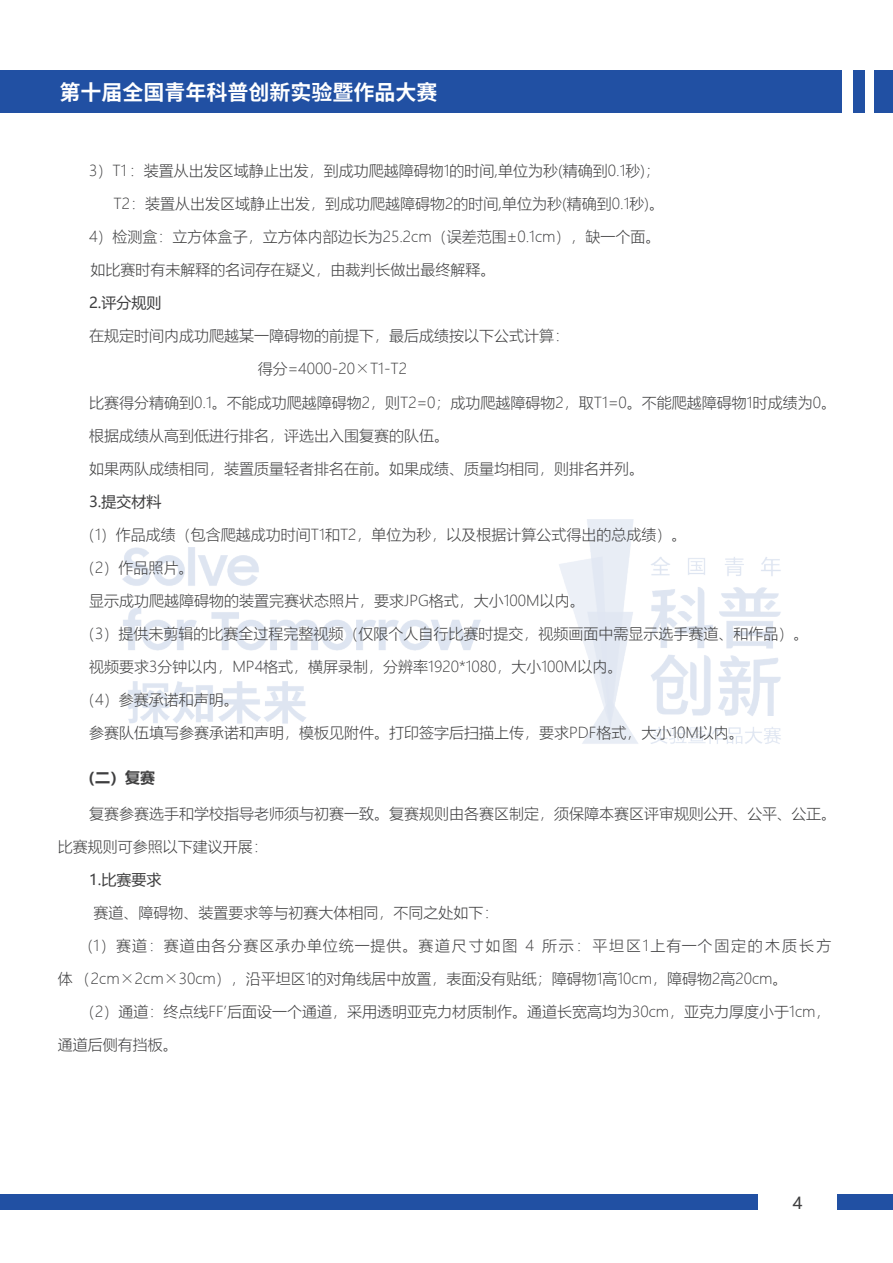
<style>
.page{position:relative;width:893px;height:1263px;background:#fff}
.page>*{position:absolute;margin:0;border:0;box-sizing:border-box;transform-origin:0 0}
.t1{font:700 21px "Source Han Sans CN";color:#fff}
.t2{font:16.5px "Microsoft Ya Hei";color:#3e3e3f}
.t3{font:300 15px/33px "Microsoft Ya Hei";color:#3e3e3f}
.t4{font:300 15px "Microsoft Ya Hei";letter-spacing:.06em;color:#3e3e3f}
.t5{font:15px "Microsoft Ya Hei";color:#3e3e3f}
.t6{font:700 15px "Microsoft Ya Hei";color:#3e3e3f}
.s1{font-family:"Adobe Song Std"}
</style>
<div class="page">
<img style="left:122px;top:547px;width:358px;height:177px">
<img style="left:559px;top:519px;width:222px;height:225px">
<div style="left:0;top:1194px;width:893px;height:15px;background:#2150a3"></div>
<div style="left:758px;top:1193px;width:79px;height:19px;background:#fff"></div>
<div style="left:0;top:71px;width:893px;height:42px;background:#2150a3"></div>
<div style="left:842px;top:62px;width:11px;height:51px;background:#fff"></div>
<div style="left:865px;top:67px;width:9px;height:51px;background:#fff"></div>
<h1 class="t1" style="left:59px;top:80px;width:380px">第十届全国青年科普创新实验暨作品大赛</h1>
<p class="t3" style="left:89px;top:154px;width:572px">3）T1 ：装置从出发区域静止出发，到成功爬越障碍物1的时间,单位为秒(精确到0.1秒)；</p>
<p class="t3" style="left:114px;top:187px;width:552px">T2：装置从出发区域静止出发，到成功爬越障碍物2的时间,单位为秒(精确到0.1秒)。</p>
<p class="t3" style="left:89px;top:220px;width:573px">4）检测盒：立方体盒子，立方体内部边长为25.2cm（误差范围±0.1cm），缺一个面。</p>
<p class="t3" style="left:90px;top:253px;width:406px">如比赛时有未解释的名词存在疑义，由裁判长做出最终解释。</p>
<p class="t5" style="left:89px;top:293px;width:74px">2.评分规则</p>
<p class="t3" style="left:89px;top:319px;width:481px">在规定时间内成功爬越某一障碍物的前提下，最后成绩按以下公式计算：</p>
<p class="t3" style="left:258px;top:352px;width:151px">得分=4000-20<span class="s1">×</span>T1-T2</p>
<p class="t3" style="left:89px;top:385px;width:748px">比赛得分精确到0.1。不能成功爬越障碍物2，则T2=0；成功爬越障碍物2，取T1=0。不能爬越障碍物1时成绩为0。</p>
<p class="t3" style="left:89px;top:418px;width:361px">根据成绩从高到低进行排名，评选出入围复赛的队伍。</p>
<p class="t3" style="left:89px;top:451px;width:556px">如果两队成绩相同，装置质量轻者排名在前。如果成绩、质量均相同，则排名并列。</p>
<p class="t5" style="left:89px;top:491px;width:74px">3.提交材料</p>
<p class="t3" style="left:80px;top:517px;width:608px">（1）作品成绩（包含爬越成功时间T1和T2，单位为秒，以及根据计算公式得出的总成绩）。</p>
<p class="t3" style="left:80px;top:550px;width:115px">（2）作品照片。</p>
<p class="t3" style="left:89px;top:583px;width:497px">显示成功爬越障碍物的装置完赛状态照片，要求JPG格式，大小100M以内。</p>
<p class="t3" style="left:89px;top:616px;width:721px;text-indent:-9px">（3）提供未剪辑的比赛全过程完整视频（仅限个人自行比赛时提交，视频画面中需显示选手赛道、和作品）。视频要求3分钟以内，MP4格式，横屏录制，分辨率1920*1080，大小100M以内。</p>
<p class="t3" style="left:80px;top:682px;width:160px">（4）参赛承诺和声明。</p>
<p class="t3" style="left:89px;top:715px;width:656px">参赛队伍填写参赛承诺和声明，模板见附件。打印签字后扫描上传，要求PDF格式，大小10M以内。</p>
<p class="t6" style="left:80px;top:767px;width:76px">（二）复赛</p>
<p class="t3" style="left:89px;top:796px;width:748px">复赛参赛选手和学校指导老师须与初赛一致。复赛规则由各赛区制定，须保障本赛区评审规则公开、公平、公正。</p>
<p class="t3" style="left:58px;top:829px;width:211px">比赛规则可参照以下建议开展：</p>
<p class="t5" style="left:89px;top:869px;width:74px">1.比赛要求</p>
<p class="t3" style="left:93px;top:895px;width:407px">赛道、障碍物、装置要求等与初赛大体相同，不同之处如下：</p>
<p class="t4" style="left:79px;top:935px;width:754px">（1）赛道：赛道由各分赛区承办单位统一提供。赛道尺寸如图 4 所示：平坦区1上有一个固定的木质长方</p>
<p class="t3" style="left:58px;top:961px;width:731px">体（2cm<span class="s1">×</span>2cm<span class="s1">×</span>30cm），沿平坦区1的对角线居中放置，表面没有贴纸；障碍物1高10cm，障碍物2高20cm。</p>
<p class="t3" style="left:80px;top:994px;width:752px">（2）通道：终点线FF’后面设一个通道，采用透明亚克力材质制作。通道长宽高均为30cm，亚克力厚度小于1cm，</p>
<p class="t3" style="left:58px;top:1027px;width:121px">通道后侧有挡板。</p>
<p class="t2" style="left:793px;top:1192px;width:11px">4</p>
</div>
